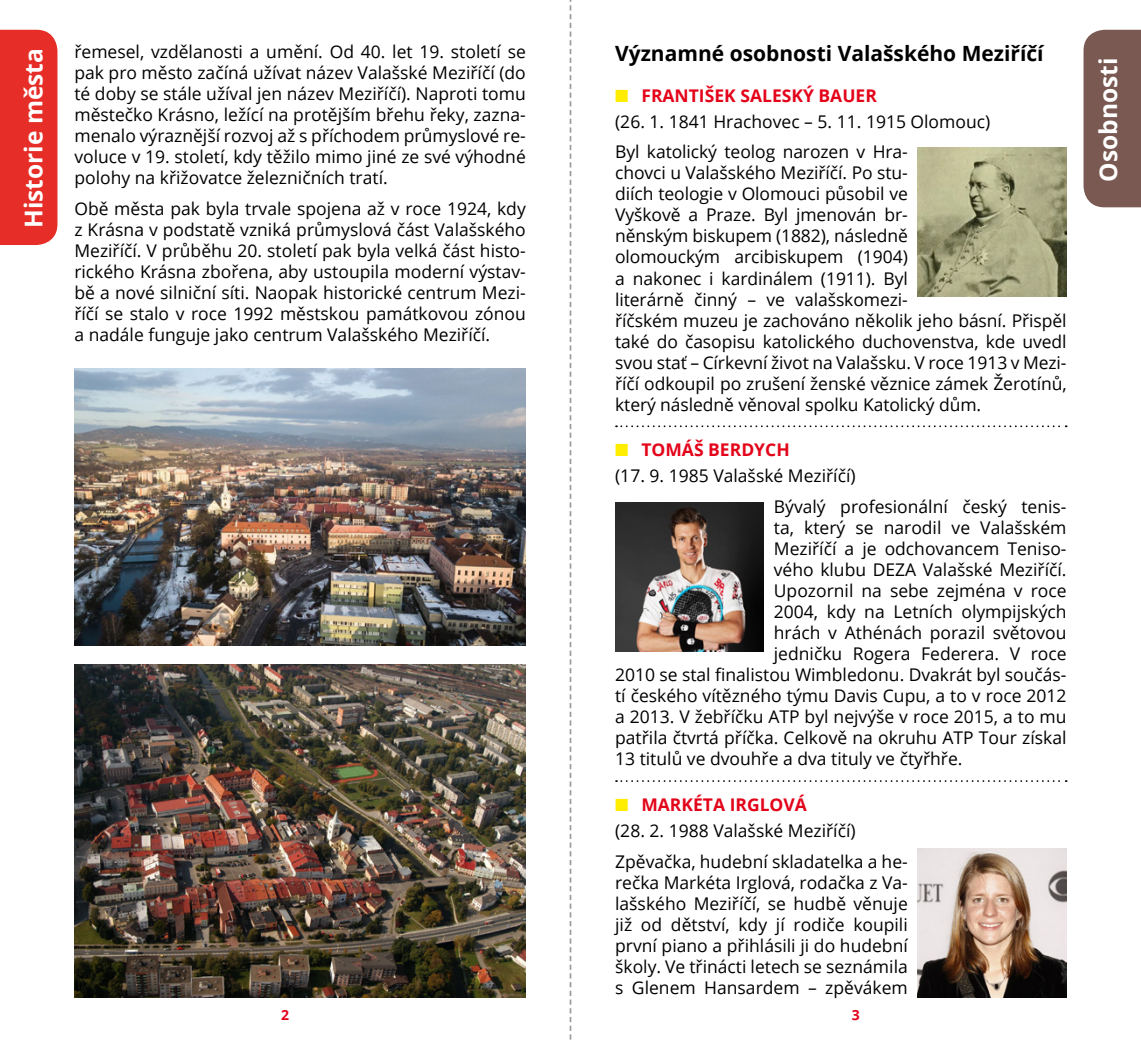
<style>
.page{position:relative;width:1141px;height:1042px;background:#fff}
.page>*{position:absolute;margin:0;border:0;box-sizing:border-box;transform-origin:0 0}
.t1{font:700 24.5px "Open Sans";color:#fff}
.t2{font:700 21px "Open Sans";color:#000}
.t3{font:17.5px/21px "Open Sans";color:#000}
.t4{font:700 17.5px "Open Sans";color:#e3041a}
.t5{font:700 14px "Open Sans";color:#e3041a}
</style>
<div class="page">
<svg style="left:616px;top:425px;width:451px;height:2px"></svg>
<svg style="left:616px;top:780px;width:451px;height:2px"></svg>
<div style="left:0;top:30px;width:57px;height:215px;background:#e62d27"></div>
<img style="left:918px;top:147px;width:149px;height:149px">
<img style="left:615px;top:502px;width:149px;height:149px">
<img style="left:918px;top:848px;width:149px;height:149px">
<img style="left:74px;top:368px;width:452px;height:277px">
<img style="left:74px;top:664px;width:452px;height:333px">
<div style="left:1083px;top:30px;width:58px;height:177px;background:#795952"></div>
<svg style="left:570px;top:0;width:1px;height:1040px"></svg>
<p class="t2" style="left:615px;top:38px;width:430px">Významné osobnosti Valašského Meziříčí</p>
<p class="t4" style="left:641px;top:83px;width:237px">FRANTIŠEK SALESKÝ BAUER</p>
<p class="t3" style="left:615px;top:105px;width:377px;line-height:31px">(26. 1. 1841 Hrachovec – 5. 11. 1915 Olomouc)<br>Byl katolický teolog narozen v Hra-</p>
<p class="t3" style="left:615px;top:162px;width:453px">chovci u Valašského Meziříčí. Po stu-<br>diích teologie v Olomouci působil ve<br>Vyškově a Praze. Byl jmenován br-<br>něnským biskupem (1882), následně<br>olomouckým arcibiskupem (1904)<br>a nakonec i kardinálem (1911). Byl<br>literárně činný – ve valašskomezi-<br>říčském muzeu je zachováno několik jeho básní. Přispěl také do časopisu katolického duchovenstva, kde uvedl svou stať – Církevní život na Valašsku. V roce 1913 v Mezi&shy;říčí odkoupil po zrušení ženské věznice zámek Žerotínů, který následně věnoval spolku Katolický dům.</p>
<p class="t4" style="left:641px;top:438px;width:150px">TOMÁŠ BERDYCH</p>
<p class="t3" style="left:774px;top:460px;width:294px;line-height:31px;text-indent:-159px">(17. 9. 1985 Valašské Meziříčí)<br>Bývalý profesionální český tenis-</p>
<p class="t3" style="left:774px;top:517px;width:294px">ta, který se narodil ve Valašském</p>
<p class="t3" style="left:774px;top:538px;width:294px">Meziříčí a je odchovancem Teniso-</p>
<p class="t3" style="left:774px;top:559px;width:294px">vého klubu DEZA Valašské Meziříčí.</p>
<p class="t3" style="left:774px;top:580px;width:294px">Upozornil na sebe zejména v roce</p>
<p class="t3" style="left:774px;top:601px;width:294px">2004, kdy na Letních olympijských</p>
<p class="t3" style="left:774px;top:622px;width:294px">hrách v Athénách porazil světovou</p>
<p class="t3" style="left:774px;top:643px;width:294px">jedničku Rogera Federera. V roce</p>
<p class="t3" style="left:615px;top:664px;width:453px">2010 se stal finalistou Wimbledonu. Dvakrát byl součás-</p>
<p class="t3" style="left:615px;top:685px;width:453px">tí českého vítězného týmu Davis Cupu, a to v roce 2012</p>
<p class="t3" style="left:615px;top:706px;width:453px">a 2013. V žebříčku ATP byl nejvýše v roce 2015, a to mu</p>
<p class="t3" style="left:615px;top:727px;width:453px">patřila čtvrtá příčka. Celkově na okruhu ATP Tour získal</p>
<p class="t3" style="left:615px;top:748px;width:349px">13 titulů ve dvouhře a dva tituly ve čtyřhře.</p>
<p class="t4" style="left:641px;top:792px;width:167px">MARKÉTA IRGLOVÁ</p>
<p class="t3" style="left:615px;top:815px;width:294px;line-height:31px">(28. 2. 1988 Valašské Meziříčí)<br>Zpěvačka, hudební skladatelka a he-</p>
<p class="t3" style="left:615px;top:871px;width:294px;text-align:justify">rečka Markéta Irglová, rodačka z Va&shy;lašského Meziříčí, se hudbě věnuje již od dětství, kdy jí rodiče koupili první piano a přihlásili ji do hudební školy. Ve třinácti letech se seznámila s Glenem Hansardem – zpěvákem</p>
<p class="t3" style="left:74px;top:41px;width:453px;text-align:justify">řemesel, vzdělanosti a umění. Od 40. let 19. století se pak pro město začíná užívat název Valašské Meziříčí (do té doby se stále užíval jen název Meziříčí). Naproti tomu městečko Krásno, ležící na protějším břehu řeky, zazna&shy;menalo výraznější rozvoj až s příchodem průmyslové re&shy;voluce v 19. století, kdy těžilo mimo jiné ze své výhodné polohy na křižovatce železničních tratí.</p>
<p class="t3" style="left:74px;top:198px;width:453px;text-align:justify">Obě města pak byla trvale spojena až v roce 1924, kdy z Krásna v podstatě vzniká průmyslová část Valašského Meziříčí. V průběhu 20. století pak byla velká část histo&shy;rického Krásna zbořena, aby ustoupila moderní výstav&shy;bě a nové silniční síti. Naopak historické centrum Mezi&shy;říčí se stalo v roce 1992 městskou památkovou zónou a nadále funguje jako centrum Valašského Meziříčí.</p>
<h1 class="t1" style="left:16px;top:228px;width:181px;rotate:-90deg">Historie města</h1>
<h1 class="t1" style="left:1091px;top:182px;width:125px;rotate:-90deg">Osobnosti</h1>
<p class="t5" style="left:281px;top:1004px;width:9px">2</p>
<p class="t5" style="left:852px;top:1004px;width:9px">3</p>
</div>
